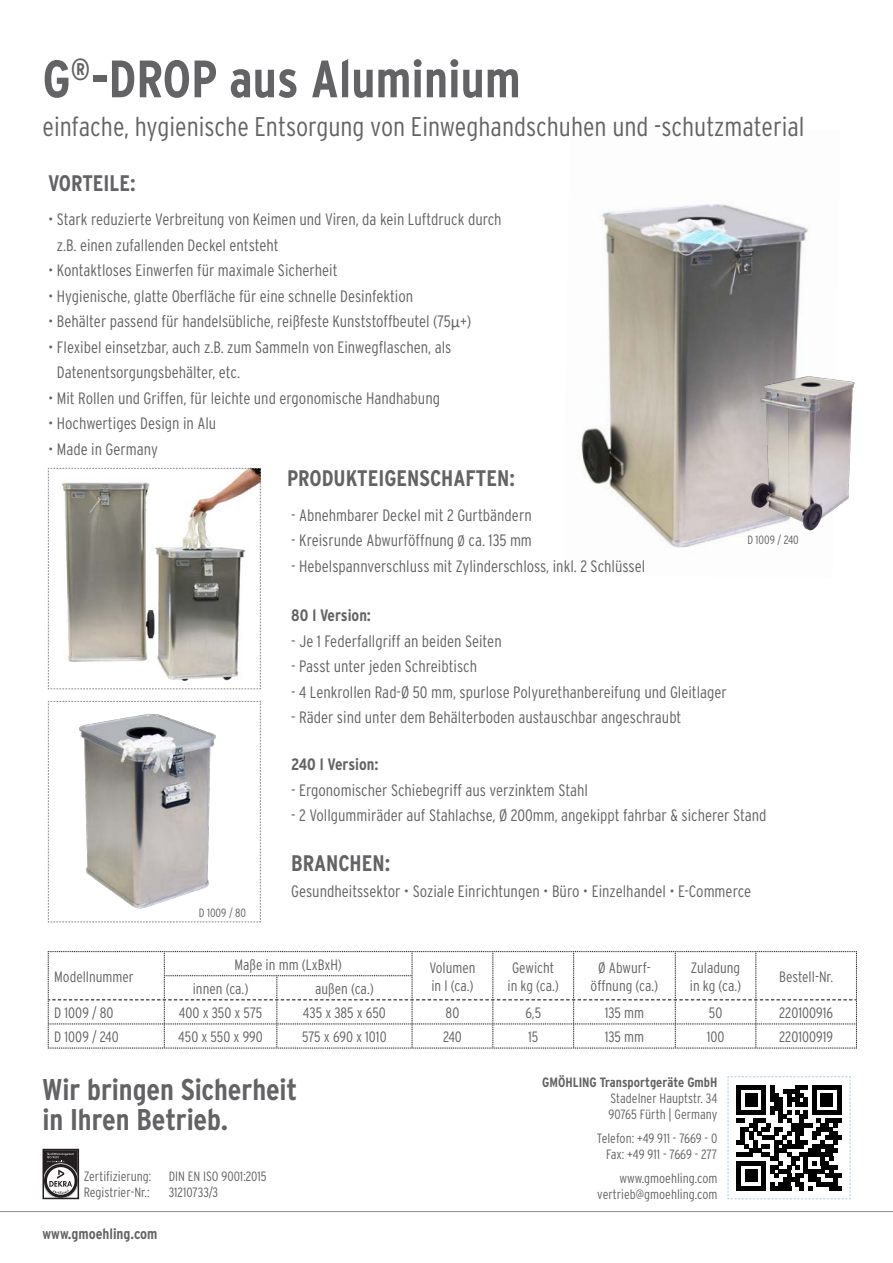
<style>
.page{position:relative;width:893px;height:1263px;background:#fff}
.page>*{position:absolute;margin:0;border:0;box-sizing:border-box;transform-origin:0 0}
.t1{font:700 condensed 52.5px "Interstate";color:#636366}
.t2{font:700 condensed 30px/30px "Interstate";letter-spacing:-.005em;color:#636366}
.t3{font:300 condensed 27px "Interstate";color:#636366}
.t4{font:700 condensed 22.5px "Interstate";color:#636366}
.t5{font:300 condensed 16.5px/25.5px "Interstate";color:#636366}
.t6{font:700 condensed 16.5px "Interstate";color:#636366}
.t7{font:300 condensed 15px/18px "Interstate";color:#636366}
.t8{font:700 condensed 15px "Interstate";color:#636366}
.t9{font:300 condensed 13.5px/16.2px "Interstate";color:#636366;text-align:right}
.t10{font:700 condensed 13.5px "Interstate";color:#636366}
.t11{font:300 condensed 12px "Interstate";color:#636366}
.s1{font-family:"Calibri";font-weight:400;font-stretch:normal}
.s2{font-size:15px}
</style>
<div class="page">
<svg style="left:727px;top:1076px;width:124px;height:123px"></svg>
<svg style="left:43px;top:1163px;width:35px;height:35px"></svg>
<svg style="left:46px;top:1152px;width:30px;height:43px"></svg>
<div style="left:43px;top:1149px;width:36px;height:50px;border:2px solid #231f20"></div>
<hr style="left:0;top:1211px;width:893px;height:1px;background:#8a8c8f">
<img style="left:578px;top:204px;width:230px;height:344px">
<svg style="left:48px;top:951px;width:809px;height:98px"></svg>
<svg style="left:48px;top:701px;width:213px;height:221px"></svg>
<svg style="left:48px;top:468px;width:213px;height:221px"></svg>
<img style="left:740px;top:365px;width:115px;height:181px">
<p class="t1" style="left:43px;top:47px;width:480px">G<sup>®</sup>-DROP aus Aluminium</p>
<p class="t3" style="left:43px;top:110px;width:764px">einfache, hygienische Entsorgung von Einweghandschuhen und -schutzmaterial</p>
<p class="t4" style="left:48px;top:169px;width:89px">VORTEILE:</p>
<p class="t5" style="left:57px;top:206px;width:446px;text-indent:-9px">• Stark reduzierte Verbreitung von Keimen und Viren, da kein Luftdruck durch z.B. einen zufallenden Deckel entsteht</p>
<p class="t5" style="left:48px;top:257px;width:291px">• Kontaktloses Einwerfen für maximale Sicherheit</p>
<p class="t5" style="left:48px;top:283px;width:367px">• Hygienische, glatte Oberfläche für eine schnelle Desinfektion</p>
<p class="t5" style="left:48px;top:308px;width:425px">• Behälter passend für handelsübliche, reißfeste Kunststoffbeutel (75<span class="s1">μ</span>+)</p>
<p class="t5" style="left:57px;top:334px;width:396px;text-indent:-9px">• Flexibel einsetzbar, auch z.B. zum Sammeln von Einwegflaschen, als<br>Datenentsorgungsbehälter, etc.</p>
<p class="t5" style="left:48px;top:385px;width:393px">• Mit Rollen und Griffen, für leichte und ergonomische Handhabung</p>
<p class="t5" style="left:48px;top:410px;width:170px">• Hochwertiges Design in Alu</p>
<p class="t5" style="left:48px;top:436px;width:111px">• Made in Germany</p>
<p class="t4" style="left:287px;top:464px;width:229px">PRODUKTEIGENSCHAFTEN:</p>
<p class="t5" style="left:291px;top:502px;width:242px">- Abnehmbarer Deckel mit 2 Gurtbändern</p>
<p class="t5" style="left:291px;top:527px;width:242px">- Kreisrunde Abwurföffnung <span class="s2">Ø</span> ca. 135 mm</p>
<p class="t5" style="left:291px;top:553px;width:355px">- Hebelspannverschluss mit Zylinderschloss, inkl. 2 Schlüssel</p>
<p class="t6" style="left:291px;top:605px;width:81px">80 l Version:</p>
<p class="t5" style="left:291px;top:628px;width:212px">- Je 1 Federfallgriff an beiden Seiten</p>
<p class="t5" style="left:291px;top:653px;width:187px">- Passt unter jeden Schreibtisch</p>
<p class="t5" style="left:291px;top:679px;width:437px">- 4 Lenkrollen Rad-Ø 50 mm, spurlose Polyurethanbereifung und Gleitlager</p>
<p class="t5" style="left:291px;top:704px;width:392px">- Räder sind unter dem Behälterboden austauschbar angeschraubt</p>
<p class="t11" style="left:747px;top:533px;width:53px">D 1009 / 240</p>
<p class="t6" style="left:291px;top:754px;width:89px">240 l Version:</p>
<p class="t5" style="left:291px;top:777px;width:298px">- Ergonomischer Schiebegriff aus verzinktem Stahl</p>
<p class="t5" style="left:291px;top:802px;width:477px">- 2 Vollgummiräder auf Stahlachse, Ø 200mm, angekippt fahrbar &amp; sicherer Stand</p>
<p class="t7" style="left:54px;top:967px;width:81px">Modellnummer</p>
<p class="t11" style="left:199px;top:906px;width:49px">D 1009 / 80</p>
<p class="t4" style="left:291px;top:849px;width:100px">BRANCHEN:</p>
<p class="t5" style="left:291px;top:878px;width:461px">Gesundheitssektor • Soziale Einrichtungen • Büro • Einzelhandel • E-Commerce</p>
<p class="t7" style="left:234px;top:955px;width:109px">Maße in mm (LxBxH)</p>
<p class="t7" style="left:429px;top:958px;width:48px">Volumen in l (ca.)</p>
<p class="t7" style="left:507px;top:958px;width:53px;text-align:center">Gewicht in kg (ca.)</p>
<p class="t7" style="left:591px;top:958px;width:69px;text-align:center">Ø Abwurf&shy;öffnung (ca.)</p>
<p class="t7" style="left:690px;top:958px;width:53px">Zuladung in kg (ca.)</p>
<p class="t7" style="left:779px;top:967px;width:55px">Bestell-Nr.</p>
<p class="t7" style="left:193px;top:979px;width:57px">innen (ca.)</p>
<p class="t7" style="left:315px;top:979px;width:60px">außen (ca.)</p>
<p class="t7" style="left:54px;top:1003px;width:61px">D 1009 / 80</p>
<p class="t7" style="left:179px;top:1003px;width:85px">400 x 350 x 575</p>
<p class="t7" style="left:303px;top:1003px;width:84px">435 x 385 x 650</p>
<p class="t7" style="left:446px;top:1003px;width:15px">80</p>
<p class="t7" style="left:525px;top:1003px;width:17px">6,5</p>
<p class="t7" style="left:605px;top:1003px;width:41px">135 mm</p>
<p class="t7" style="left:709px;top:1003px;width:15px">50</p>
<p class="t7" style="left:779px;top:1003px;width:55px">220100916</p>
<p class="t7" style="left:54px;top:1027px;width:66px">D 1009 / 240</p>
<p class="t7" style="left:178px;top:1027px;width:86px">450 x 550 x 990</p>
<p class="t7" style="left:302px;top:1027px;width:86px">575 x 690 x 1010</p>
<p class="t7" style="left:443px;top:1027px;width:20px">240</p>
<p class="t7" style="left:528px;top:1027px;width:12px">15</p>
<p class="t7" style="left:605px;top:1027px;width:41px">135 mm</p>
<p class="t7" style="left:707px;top:1027px;width:19px">100</p>
<p class="t7" style="left:779px;top:1027px;width:55px">220100919</p>
<h2 class="t2" style="left:43px;top:1074px;width:256px">Wir bringen Sicherheit in Ihren Betrieb.</h2>
<p class="t10" style="left:542px;top:1074px;width:177px">GMÖHLING Transportgeräte GmbH</p>
<p class="t9" style="left:608px;top:1090px;width:110px;text-align:left">Stadelner Hauptstr. 34<br>90765 Fürth | Germany</p>
<p class="t9" style="left:597px;top:1130px;width:122px">Telefon: +49 911 - 7669 - 0<br>Fax: +49 911 - 7669 - 277</p>
<p class="t9" style="left:597px;top:1170px;width:122px">www.gmoehling.com vertrieb@gmoehling.com</p>
<p class="t9" style="left:84px;top:1168px;width:69px">Zertifizierung:</p>
<p class="t9" style="left:169px;top:1168px;width:100px">DIN EN ISO 9001:2015</p>
<p class="t9" style="left:84px;top:1184px;width:67px">Registrier-Nr.:</p>
<p class="t9" style="left:169px;top:1184px;width:51px">31210733/3</p>
<p class="t8" style="left:43px;top:1225px;width:117px">www.gmoehling.com</p>
</div>
